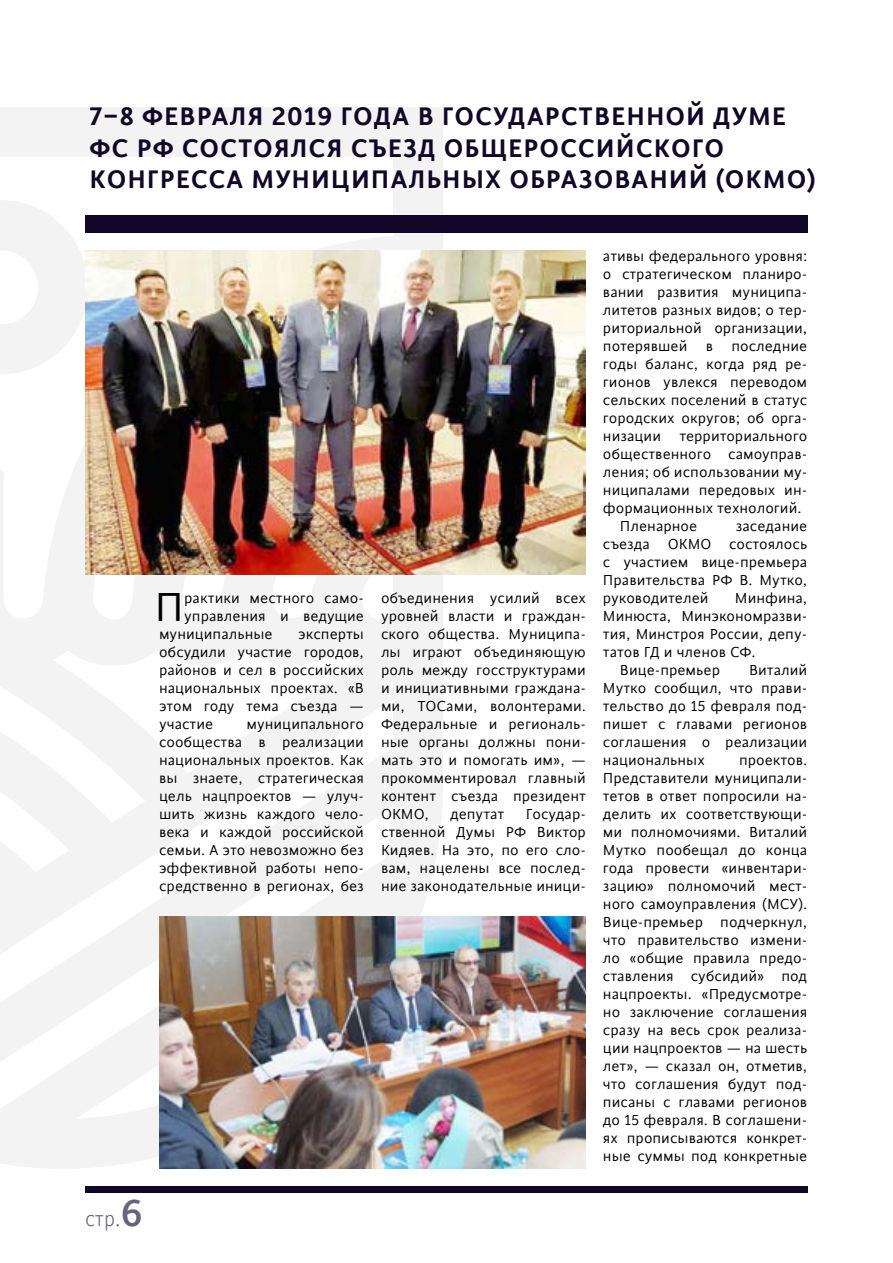
<style>
.page{position:relative;width:893px;height:1263px;background:#fff}
.page>*{position:absolute;margin:0;border:0;box-sizing:border-box;transform-origin:0 0}
.t1{font:45.45px "Cinta";color:#000}
.t2{font:600 28.5px/31.5px "Cinta";letter-spacing:.035em;color:#100826}
.t3{font:300 24px "Cinta";color:#68627d;scale:.9 1}
.t4{font:16.2px/18px "Cinta";color:#000;text-align:justify}
.s1{font-weight:500;font-size:42px}
</style>
<div class="page">
<svg style="left:0;top:107px;width:443px;height:1062px;fill:#f3f3f4"></svg>
<div style="left:85px;top:1186px;width:722px;height:6px;background:#100826"></div>
<div style="left:85px;top:215px;width:723px;height:17px;background:#100826"></div>
<img style="left:85px;top:251px;width:501px;height:323px">
<img style="left:159px;top:916px;width:427px;height:252px">
<h2 class="t2" style="left:89px;top:101px;width:728px">7–8 ФЕВРАЛЯ 2019 ГОДА В ГОСУДАРСТВЕННОЙ ДУМЕ<br>ФС РФ СОСТОЯЛСЯ СЪЕЗД ОБЩЕРОССИЙСКОГО<br>КОНГРЕССА МУНИЦИПАЛЬНЫХ ОБРАЗОВАНИЙ (ОКМО)</h2>
<h3 class="t3" style="left:85px;top:1206px;width:66px">стр.<span class="s1">6</span></h3>
<h1 class="t1" style="left:155px;top:582px;width:31px">П</h1>
<p class="t4" style="left:184px;top:589px;width:181px">рактики местного само-</p>
<p class="t4" style="left:184px;top:607px;width:181px">управления и ведущие</p>
<p class="t4" style="left:159px;top:625px;width:115px">муниципальные</p>
<p class="t4" style="left:159px;top:625px;width:206px;text-indent:139px">эксперты обсудили участие городов, районов и сел в российских национальных проектах. «В этом году тема съезда — участие</p>
<p class="t4" style="left:159px;top:715px;width:206px;text-indent:87px">муниципального сообщества в реализации национальных проектов. Как вы знаете, стратегическая цель нацпроектов — улуч&shy;шить жизнь каждого чело&shy;века и каждой российской семьи. А это невозможно без эффективной работы непо&shy;средственно в регионах, без</p>
<p class="t4" style="left:381px;top:589px;width:206px">объединения усилий всех уровней власти и граждан&shy;ского общества. Муниципа&shy;лы играют объединяющую роль между госструктурами и инициативными граждана&shy;ми, ТОСами, волонтерами.<br>Федеральные и региональ&shy;ные органы должны пони&shy;мать это и помогать им», — прокомментировал главный контент съезда президент ОКМО,</p>
<p class="t4" style="left:381px;top:805px;width:206px;text-indent:145px">Государ&shy;ственной Думы РФ Виктор Кидяев. На это, по его сло&shy;вам, нацелены все послед&shy;ние законодательные иници-</p>
<p class="t4" style="left:450px;top:805px;width:56px">депутат</p>
<p class="t4" style="left:603px;top:247px;width:206px">ативы федерального уровня:</p>
<p class="t4" style="left:603px;top:265px;width:206px">о стратегическом планиро-</p>
<p class="t4" style="left:603px;top:283px;width:206px">вании развития муниципа-</p>
<p class="t4" style="left:603px;top:301px;width:206px">литетов разных видов; о тер-</p>
<p class="t4" style="left:603px;top:319px;width:206px">риториальной организации,</p>
<p class="t4" style="left:603px;top:337px;width:206px">потерявшей в последние</p>
<p class="t4" style="left:603px;top:355px;width:206px">годы баланс, когда ряд ре-</p>
<p class="t4" style="left:603px;top:373px;width:206px">гионов увлекся переводом</p>
<p class="t4" style="left:603px;top:391px;width:206px">сельских поселений в статус</p>
<p class="t4" style="left:603px;top:409px;width:206px">городских округов; об орга-</p>
<p class="t4" style="left:603px;top:427px;width:206px">низации территориального</p>
<p class="t4" style="left:603px;top:445px;width:206px">общественного самоуправ-</p>
<p class="t4" style="left:603px;top:463px;width:206px">ления; об использовании му-</p>
<p class="t4" style="left:603px;top:481px;width:206px">ниципалами передовых ин-</p>
<p class="t4" style="left:603px;top:499px;width:200px">формационных технологий.</p>
<p class="t4" style="left:620px;top:517px;width:79px">Пленарное</p>
<p class="t4" style="left:603px;top:517px;width:206px;text-indent:133px">заседание съезда ОКМО состоялось с участием вице-премьера Правительства РФ В. Мутко, руководителей</p>
<p class="t4" style="left:735px;top:589px;width:74px">Минфина,</p>
<p class="t4" style="left:603px;top:607px;width:206px">Минюста, Минэкономразви-</p>
<p class="t4" style="left:603px;top:625px;width:206px">тия, Минстроя России, депу-</p>
<p class="t4" style="left:603px;top:643px;width:154px">татов ГД и членов СФ.</p>
<p class="t4" style="left:620px;top:661px;width:102px">Вице-премьер</p>
<p class="t4" style="left:603px;top:661px;width:206px;text-indent:146px">Виталий Мутко сообщил, что прави&shy;тельство до 15 февраля под&shy;пишет с главами регионов соглашения о реализации национальных</p>
<p class="t4" style="left:603px;top:751px;width:206px;text-indent:136px">проектов.<br>Представители муниципали&shy;тетов в ответ попросили на&shy;делить их соответствующи&shy;ми полномочиями. Виталий Мутко пообещал до конца года провести «инвентари&shy;зацию» полномочий мест&shy;ного самоуправления (МСУ).<br>Вице-премьер подчеркнул, что правительство измени&shy;ло «общие правила предо&shy;ставления субсидий» под нацпроекты. «Предусмотре&shy;но заключение соглашения сразу на весь срок реализа&shy;ции нацпроектов — на шесть лет», — сказал он, отметив, что соглашения будут под&shy;писаны с главами регионов до 15 февраля. В соглашени&shy;ях прописываются конкрет&shy;ные суммы под конкретные</p>
</div>
